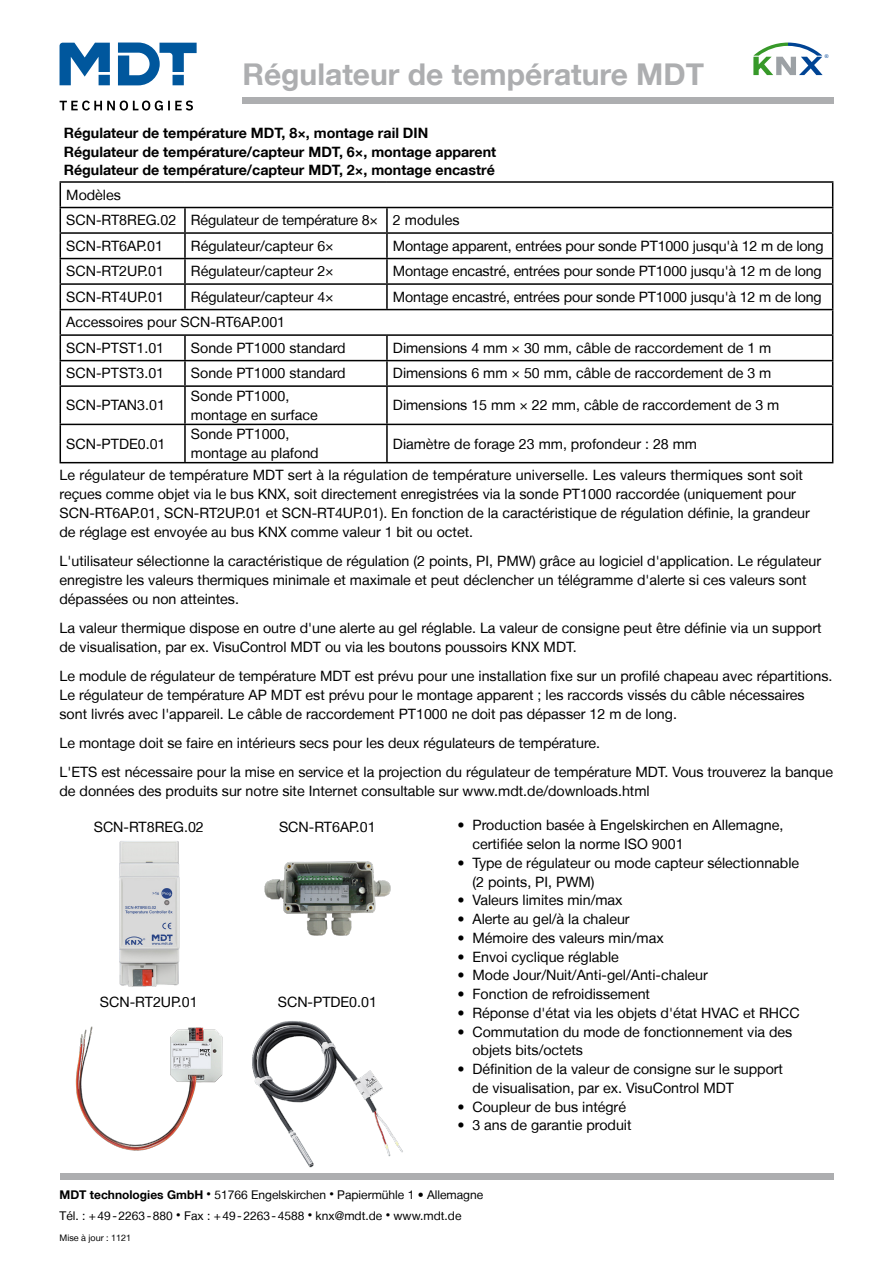
<style>
.page{position:relative;width:893px;height:1263px;background:#fff}
.page>*{position:absolute;margin:0;border:0;box-sizing:border-box;transform-origin:0 0}
.t1{font:700 30px "Helvetica Neue LT";color:#adaeb0}
.t2{font:14.25px/18.8px "Helvetica Neue LT";color:#000}
.t3{font:700 14.25px/18.8px "Helvetica Neue LT";color:#000}
.t4{font:12px/21px "Helvetica Neue LT";color:#000}
.t5{font:9px "Helvetica Neue LT";color:#000}
.t6{font:5.1px "Arial";color:#004494}
.s1{font-weight:700}
.s2{font-size:9px}
</style>
<div class="page">
<svg style="left:61px;top:206px;width:771px;height:256px"></svg>
<hr style="left:60px;top:181px;width:125px;height:2px;background:#000">
<hr style="left:185px;top:181px;width:202px;height:2px;background:#000">
<hr style="left:387px;top:181px;width:446px;height:2px;background:#000">
<hr style="left:60px;top:207px;width:125px;height:1px;background:#000">
<hr style="left:185px;top:207px;width:202px;height:1px;background:#000">
<hr style="left:184px;top:208px;width:2px;height:24px;background:#000">
<hr style="left:387px;top:207px;width:446px;height:1px;background:#000">
<hr style="left:386px;top:208px;width:2px;height:24px;background:#000">
<hr style="left:60px;top:232px;width:125px;height:2px;background:#000">
<hr style="left:185px;top:232px;width:202px;height:2px;background:#000">
<hr style="left:184px;top:234px;width:2px;height:24px;background:#000">
<hr style="left:387px;top:232px;width:446px;height:2px;background:#000">
<hr style="left:386px;top:234px;width:2px;height:24px;background:#000">
<hr style="left:60px;top:258px;width:125px;height:1px;background:#000">
<hr style="left:185px;top:258px;width:202px;height:1px;background:#000">
<hr style="left:184px;top:259px;width:2px;height:24px;background:#000">
<hr style="left:387px;top:258px;width:446px;height:1px;background:#000">
<hr style="left:386px;top:259px;width:2px;height:24px;background:#000">
<hr style="left:60px;top:283px;width:125px;height:2px;background:#000">
<hr style="left:185px;top:283px;width:202px;height:2px;background:#000">
<hr style="left:184px;top:285px;width:2px;height:24px;background:#000">
<hr style="left:387px;top:283px;width:446px;height:2px;background:#000">
<hr style="left:386px;top:285px;width:2px;height:24px;background:#000">
<hr style="left:60px;top:309px;width:125px;height:1px;background:#000">
<hr style="left:185px;top:309px;width:202px;height:1px;background:#000">
<hr style="left:387px;top:309px;width:446px;height:1px;background:#000">
<hr style="left:60px;top:334px;width:125px;height:2px;background:#000">
<hr style="left:185px;top:334px;width:202px;height:2px;background:#000">
<hr style="left:184px;top:336px;width:2px;height:24px;background:#000">
<hr style="left:387px;top:334px;width:446px;height:2px;background:#000">
<hr style="left:386px;top:336px;width:2px;height:24px;background:#000">
<hr style="left:60px;top:360px;width:125px;height:1px;background:#000">
<svg style="left:60px;top:183px;width:1px;height:202px"></svg>
<hr style="left:185px;top:360px;width:202px;height:1px;background:#000">
<hr style="left:184px;top:361px;width:2px;height:24px;background:#000">
<hr style="left:387px;top:360px;width:446px;height:1px;background:#000">
<hr style="left:386px;top:361px;width:2px;height:24px;background:#000">
<svg style="left:832px;top:183px;width:1px;height:202px"></svg>
<hr style="left:60px;top:385px;width:125px;height:2px;background:#000">
<hr style="left:60px;top:387px;width:1px;height:37px;background:#000">
<hr style="left:185px;top:385px;width:202px;height:2px;background:#000">
<hr style="left:184px;top:387px;width:2px;height:37px;background:#000">
<hr style="left:387px;top:385px;width:446px;height:2px;background:#000">
<hr style="left:386px;top:387px;width:2px;height:37px;background:#000">
<hr style="left:832px;top:387px;width:1px;height:37px;background:#000">
<hr style="left:60px;top:424px;width:125px;height:1px;background:#000">
<hr style="left:60px;top:425px;width:1px;height:37px;background:#000">
<hr style="left:185px;top:424px;width:202px;height:1px;background:#000">
<hr style="left:184px;top:425px;width:2px;height:37px;background:#000">
<hr style="left:387px;top:424px;width:446px;height:1px;background:#000">
<hr style="left:386px;top:425px;width:2px;height:37px;background:#000">
<hr style="left:832px;top:425px;width:1px;height:37px;background:#000">
<hr style="left:60px;top:462px;width:125px;height:1px;background:#000">
<hr style="left:185px;top:462px;width:202px;height:1px;background:#000">
<hr style="left:387px;top:462px;width:446px;height:1px;background:#000">
<img style="left:119px;top:841px;width:61px;height:146px">
<img style="left:264px;top:861px;width:127px;height:75px">
<img style="left:75px;top:1026px;width:148px;height:125px">
<img style="left:252px;top:1021px;width:151px;height:146px">
<div style="left:60px;top:1174px;width:773px;height:6px;background:#adaeb0"></div>
<svg style="left:60px;top:43px;width:137px;height:42px"></svg>
<svg style="left:60px;top:100px;width:133px;height:11px"></svg>
<div style="left:242px;top:98px;width:591px;height:6px;background:#adaeb0"></div>
<svg style="left:753px;top:43px;width:70px;height:32px"></svg>
<p class="t6" style="left:825px;top:53px;width:5px">®</p>
<h1 class="t1" style="left:242px;top:56px;width:463px">Régulateur de température MDT</h1>
<p class="t3" style="left:64px;top:123px;width:434px">Régulateur de température MDT, 8×, montage rail DIN<br>Régulateur de température/capteur MDT, 6×, montage apparent<br>Régulateur de température/capteur MDT, 2×, montage encastré</p>
<p class="t2" style="left:66px;top:182px;width:395px;line-height:25.5px">Modèles<br>SCN-RT8REG.02 Régulateur de température 8× 2 modules<br>SCN-RT6AP.01</p>
<p class="t2" style="left:191px;top:236px;width:144px">Régulateur/capteur 6×</p>
<p class="t2" style="left:393px;top:236px;width:432px">Montage apparent, entrées pour sonde PT1000 jusqu'à 12 m de long</p>
<p class="t2" style="left:66px;top:262px;width:99px">SCN-RT2UP.01</p>
<p class="t2" style="left:191px;top:262px;width:144px">Régulateur/capteur 2×</p>
<p class="t2" style="left:393px;top:262px;width:430px">Montage encastré, entrées pour sonde PT1000 jusqu'à 12 m de long</p>
<p class="t2" style="left:66px;top:287px;width:99px">SCN-RT4UP.01</p>
<p class="t2" style="left:191px;top:287px;width:144px">Régulateur/capteur 4×</p>
<p class="t2" style="left:393px;top:287px;width:430px">Montage encastré, entrées pour sonde PT1000 jusqu'à 12 m de long</p>
<p class="t2" style="left:66px;top:309px;width:220px;line-height:25.5px">Accessoires pour SCN-RT6AP.001<br>SCN-PTST1.01</p>
<p class="t2" style="left:191px;top:338px;width:156px">Sonde PT1000 standard</p>
<p class="t2" style="left:393px;top:338px;width:380px">Dimensions 4 mm × 30 mm, câble de raccordement de 1 m</p>
<p class="t2" style="left:66px;top:364px;width:99px">SCN-PTST3.01</p>
<p class="t2" style="left:191px;top:364px;width:156px">Sonde PT1000 standard</p>
<p class="t2" style="left:393px;top:364px;width:380px">Dimensions 6 mm × 50 mm, câble de raccordement de 3 m</p>
<p class="t2" style="left:66px;top:396px;width:100px">SCN-PTAN3.01</p>
<p class="t2" style="left:191px;top:386px;width:128px">Sonde PT1000, montage en surface</p>
<p class="t2" style="left:393px;top:396px;width:388px">Dimensions 15 mm × 22 mm, câble de raccordement de 3 m</p>
<p class="t2" style="left:66px;top:434px;width:101px">SCN-PTDE0.01</p>
<p class="t2" style="left:191px;top:425px;width:129px">Sonde PT1000, montage au plafond</p>
<p class="t2" style="left:393px;top:434px;width:306px">Diamètre de forage 23 mm, profondeur : 28 mm</p>
<p class="t2" style="left:60px;top:466px;width:752px">Le régulateur de température MDT sert à la régulation de température universelle. Les valeurs thermiques sont soit reçues comme objet via le bus KNX, soit directement enregistrées via la sonde PT1000 raccordée (uniquement pour SCN-RT6AP.01, SCN-RT2UP.01 et SCN-RT4UP.01). En fonction de la caractéristique de régulation définie, la grandeur de réglage est envoyée au bus KNX comme valeur 1 bit ou octet.</p>
<p class="t2" style="left:60px;top:551px;width:763px">L'utilisateur sélectionne la caractéristique de régulation (2 points, PI, PMW) grâce au logiciel d'application. Le régulateur enregistre les valeurs thermiques minimale et maximale et peut déclencher un télégramme d'alerte si ces valeurs sont dépassées ou non atteintes.</p>
<p class="t2" style="left:60px;top:618px;width:764px">La valeur thermique dispose en outre d'une alerte au gel réglable. La valeur de consigne peut être définie via un support de visualisation, par ex. VisuControl MDT ou via les boutons poussoirs KNX MDT.</p>
<p class="t2" style="left:60px;top:666px;width:774px">Le module de régulateur de température MDT est prévu pour une installation fixe sur un profilé chapeau avec répartitions.<br>Le régulateur de température AP MDT est prévu pour le montage apparent ; les raccords vissés du câble nécessaires sont livrés avec l'appareil. Le câble de raccordement PT1000 ne doit pas dépasser 12 m de long.</p>
<p class="t2" style="left:60px;top:728px;width:775px;line-height:29.4px">Le montage doit se faire en intérieurs secs pour les deux régulateurs de température.<br>L'ETS est nécessaire pour la mise en service et la projection du régulateur de température MDT. Vous trouverez la banque</p>
<p class="t2" style="left:60px;top:781px;width:592px">de données des produits sur notre site Internet consultable sur www.mdt.de/downloads.html</p>
<p class="t2" style="left:94px;top:817px;width:112px">SCN-RT8REG.02</p>
<p class="t2" style="left:472px;top:816px;width:312px;text-indent:-15px">• Production basée à Engelskirchen en Allemagne, certifiée selon la norme ISO 9001</p>
<p class="t2" style="left:472px;top:853px;width:328px;text-indent:-15px">• Type de régulateur ou mode capteur sélectionnable (2 points, PI, PWM)</p>
<p class="t2" style="left:458px;top:891px;width:167px">• Valeurs limites min/max</p>
<p class="t2" style="left:458px;top:909px;width:174px">• Alerte au gel/à la chaleur</p>
<p class="t2" style="left:458px;top:928px;width:208px">• Mémoire des valeurs min/max</p>
<p class="t2" style="left:458px;top:947px;width:163px">• Envoi cyclique réglable</p>
<p class="t2" style="left:458px;top:966px;width:252px">• Mode Jour/Nuit/Anti-gel/Anti-chaleur</p>
<p class="t2" style="left:458px;top:984px;width:194px">• Fonction de refroidissement</p>
<p class="t2" style="left:458px;top:1003px;width:344px">• Réponse d'état via les objets d'état HVAC et RHCC</p>
<p class="t2" style="left:472px;top:1022px;width:321px;text-indent:-15px">• Commutation du mode de fonctionnement via des objets bits/octets</p>
<p class="t2" style="left:472px;top:1059px;width:312px;text-indent:-15px">• Définition de la valeur de consigne sur le support de visualisation, par ex. VisuControl MDT</p>
<p class="t2" style="left:458px;top:1097px;width:170px">• Coupleur de bus intégré</p>
<p class="t2" style="left:458px;top:1116px;width:176px">• 3 ans de garantie produit</p>
<p class="t2" style="left:279px;top:818px;width:98px">SCN-RT6AP.01</p>
<p class="t2" style="left:100px;top:992px;width:99px">SCN-RT2UP.01</p>
<p class="t2" style="left:278px;top:992px;width:101px">SCN-PTDE0.01</p>
<p class="t4" style="left:60px;top:1183px;width:425px"><span class="s1">MDT technologies GmbH</span> <span class="s2">•</span> 51766 Engelskirchen <span class="s2">•</span> Papiermühle 1 • Allemagne<br>Tél. : +49-2263-880 <span class="s2">•</span> Fax : +49-2263-4588 <span class="s2">•</span> knx@mdt.de <span class="s2">•</span> www.mdt.de</p>
<p class="t5" style="left:60px;top:1232px;width:73px">Mise à jour : 1121</p>
</div>
